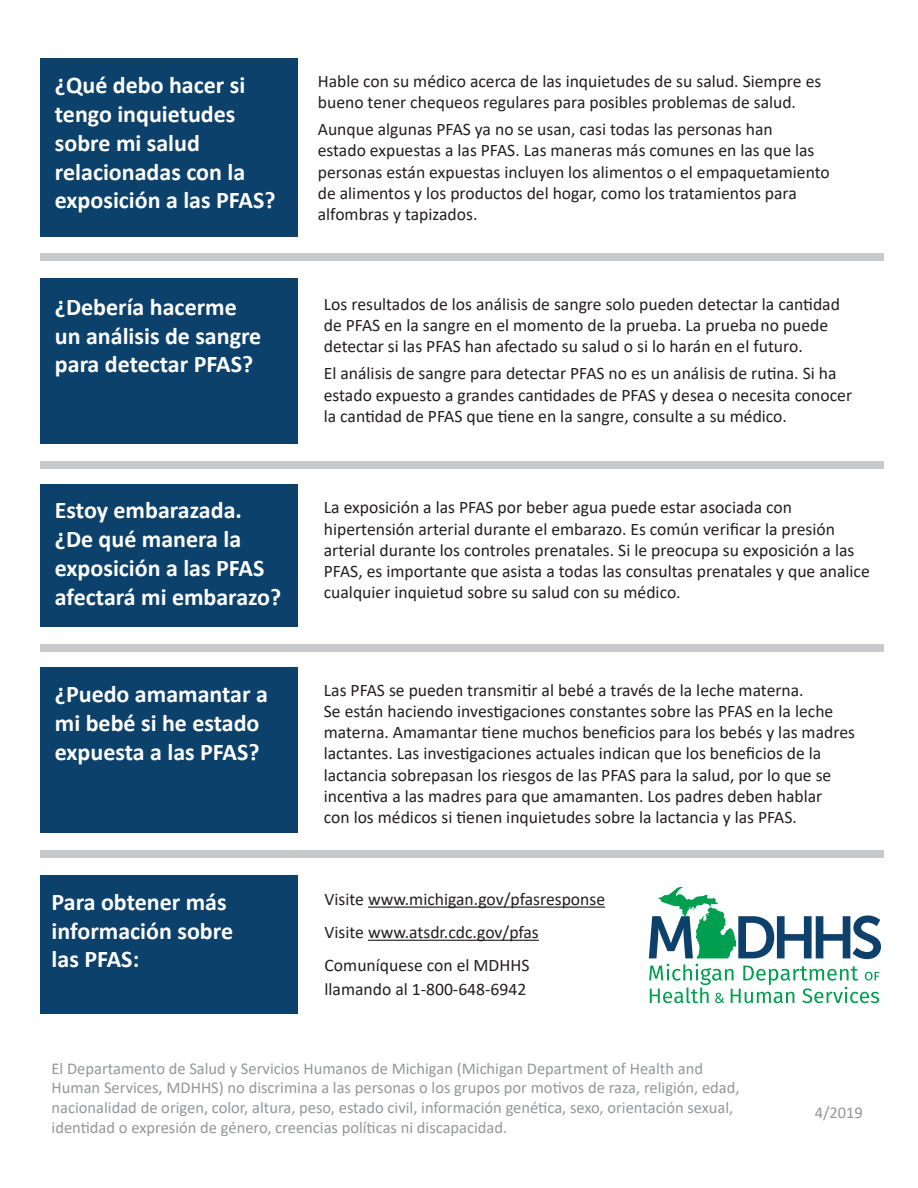
<style>
.page{position:relative;width:918px;height:1188px;background:#fff}
.page>*{position:absolute;margin:0;border:0;box-sizing:border-box;transform-origin:0 0}
.t1{font:700 24px/28.8px "Calibri";color:#fff}
.t2{font:17.7px/21.1px "Calibri";color:#231f20}
.t3{font:16.5px/19.8px "Calibri";color:#949698}
</style>
<div class="page">
<div style="left:41px;top:58px;width:257px;height:179px;background:#0c416c"></div>
<div style="left:41px;top:461px;width:843px;height:8px;background:#c7c9cb"></div>
<div style="left:41px;top:253px;width:843px;height:8px;background:#c7c9cb"></div>
<div style="left:41px;top:644px;width:843px;height:8px;background:#c7c9cb"></div>
<div style="left:41px;top:850px;width:843px;height:7px;background:#c7c9cb"></div>
<hr style="left:368px;top:907px;width:237px;height:1px;background:#231f20">
<hr style="left:368px;top:940px;width:171px;height:1px;background:#231f20">
<svg style="left:649px;top:887px;width:232px;height:116px"></svg>
<div style="left:41px;top:278px;width:257px;height:166px;background:#0c416c"></div>
<div style="left:41px;top:485px;width:257px;height:142px;background:#0c416c"></div>
<div style="left:41px;top:667px;width:257px;height:166px;background:#0c416c"></div>
<div style="left:41px;top:875px;width:257px;height:139px;background:#0c416c"></div>
<h1 class="t1" style="left:55px;top:71px;width:222px">¿Qué debo hacer si tengo inquietudes sobre mi salud relacionadas con la exposición a las PFAS?</h1>
<h1 class="t1" style="left:55px;top:292px;width:208px">¿Debería hacerme un análisis de sangre para detectar PFAS?</h1>
<h1 class="t1" style="left:55px;top:495px;width:228px">Estoy embarazada. ¿De qué manera la exposición a las PFAS afectará mi embarazo?</h1>
<h1 class="t1" style="left:55px;top:680px;width:215px">¿Puedo amamantar a mi bebé si he estado expuesta a las PFAS?</h1>
<h1 class="t1" style="left:52px;top:887px;width:183px">Para obtener más información sobre las PFAS:</h1>
<p class="t2" style="left:318px;top:70px;width:505px">Hable con su médico acerca de las inquietudes de su salud. Siempre es bueno tener chequeos regulares para posibles problemas de salud.</p>
<p class="t2" style="left:318px;top:118px;width:514px">Aunque algunas PFAS ya no se usan, casi todas las personas han<br>estado expuestas a las PFAS. Las maneras más comunes en las que las personas están expuestas incluyen los alimentos o el empaquetamiento de alimentos y los productos del hogar, como los tratamientos para alfombras y tapizados.</p>
<p class="t2" style="left:324px;top:293px;width:518px">Los resultados de los análisis de sangre solo pueden detectar la cantidad de PFAS en la sangre en el momento de la prueba. La prueba no puede detectar si las PFAS han afectado su salud o si lo harán en el futuro.</p>
<p class="t2" style="left:324px;top:363px;width:530px">El análisis de sangre para detectar PFAS no es un análisis de rutina. Si ha estado expuesto a grandes cantidades de PFAS y desea o necesita conocer la cantidad de PFAS que tiene en la sangre, consulte a su médico.</p>
<p class="t2" style="left:324px;top:497px;width:547px">La exposición a las PFAS por beber agua puede estar asociada con hipertensión arterial durante el embarazo. Es común verificar la presión arterial durante los controles prenatales. Si le preocupa su exposición a las PFAS, es importante que asista a todas las consultas prenatales y que analice cualquier inquietud sobre su salud con su médico.</p>
<p class="t2" style="left:324px;top:679px;width:533px">Las PFAS se pueden transmitir al bebé a través de la leche materna.<br>Se están haciendo investigaciones constantes sobre las PFAS en la leche materna. Amamantar tiene muchos beneficios para los bebés y las madres lactantes. Las investigaciones actuales indican que los beneficios de la lactancia sobrepasan los riesgos de las PFAS para la salud, por lo que se incentiva a las madres para que amamanten. Los padres deben hablar<br>con los médicos si tienen inquietudes sobre la lactancia y las PFAS.</p>
<p class="t2" style="left:325px;top:882px;width:282px;line-height:33.2px">Visite www.michigan.gov/pfasresponse<br>Visite www.atsdr.cdc.gov/pfas<br>Comuníquese con el MDHHS</p>
<p class="t2" style="left:325px;top:979px;width:203px">llamando al 1-800-648-6942</p>
<p class="t3" style="left:52px;top:1058px;width:690px">El Departamento de Salud y Servicios Humanos de Michigan (Michigan Department of Health and Human Services, MDHHS) no discrimina a las personas o los grupos por motivos de raza, religión, edad, nacionalidad de origen, color, altura, peso, estado civil, información genética, sexo, orientación sexual, identidad o expresión de género, creencias políticas ni discapacidad.</p>
<p class="t3" style="left:815px;top:1102px;width:50px">4/2019</p>
</div>
